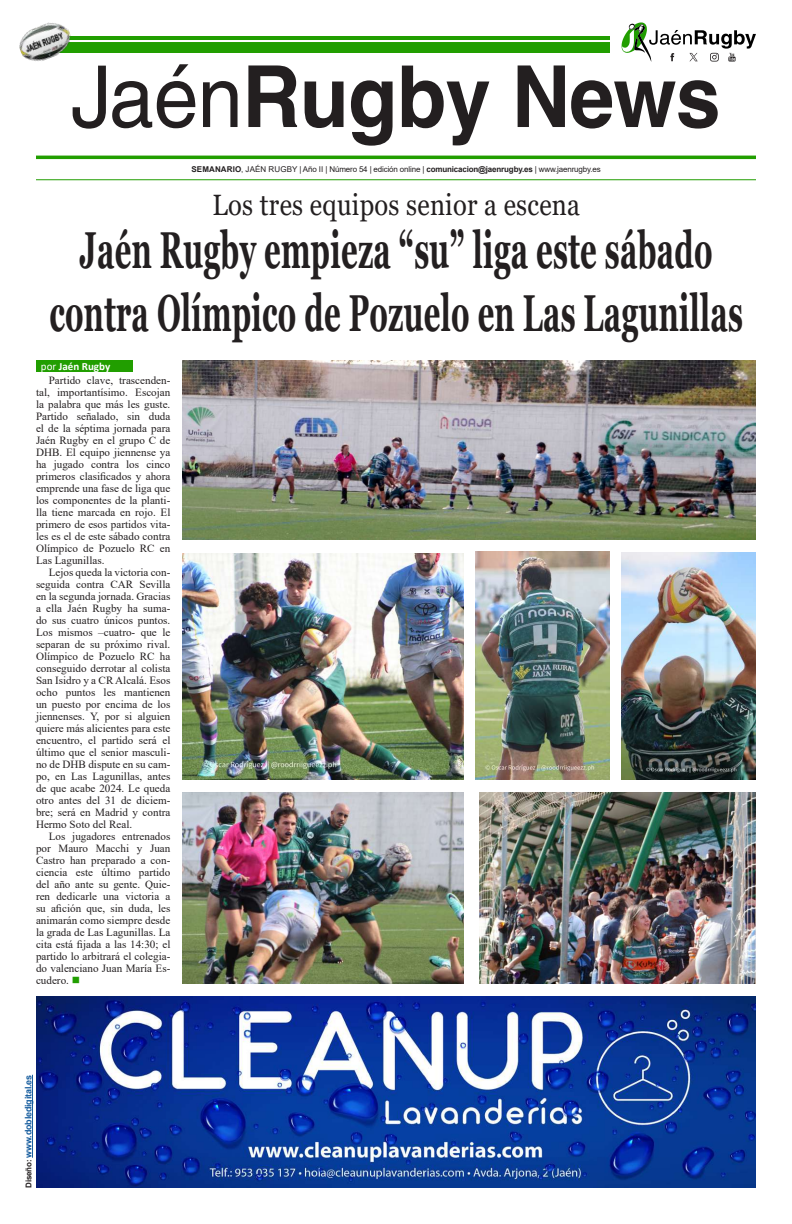
<style>
.page{position:relative;width:792px;height:1224px;background:#fff}
.page>*{position:absolute;margin:0;border:0;box-sizing:border-box;transform-origin:0 0}
.t1{font:700 85.5px "Helvetica";letter-spacing:-.01em;color:#231f20;scale:.95 1}
.t2{font:700 51.9px/63px "Georgia";letter-spacing:.01em;color:#231f20;text-align:center;scale:.56 1}
.t3{font:29.4px "Georgia";letter-spacing:.01em;color:#231f20;scale:.87 1}
.t4{font:11px/12px "Times New Roman";color:#231f20;text-align:justify}
.t5{font:700 11px "Calibri";color:#fff}
.t6{font:700 9px "Arial";letter-spacing:-.02em;color:#175d9e}
.t7{font:8px "Arial";letter-spacing:-.02em;color:#231f20}
.s1{font-weight:400}
.s2{font-weight:700}
.s3{color:#219e00}
.s4{font-size:8px;color:#231f20}
</style>
<div class="page">
<hr style="left:36px;top:156px;width:720px;height:3px;background:#219e00">
<hr style="left:36px;top:180px;width:720px;height:1px;background:#219e00">
<div style="left:37px;top:36px;width:573px;height:17px;background:#219e00"></div>
<hr style="left:36px;top:40px;width:723px;height:2px;background:#fff">
<img style="left:19px;top:22px;width:52px;height:39px">
<svg style="left:622px;top:22px;width:134px;height:40px"></svg>
<hr style="left:32px;top:1075px;width:1px;height:83px;background:#175d9e">
<div style="left:36px;top:360px;width:96px;height:12px;background:#219e00"></div>
<img style="left:36px;top:996px;width:720px;height:192px">
<img style="left:479px;top:792px;width:277px;height:192px">
<img style="left:182px;top:553px;width:281px;height:227px">
<img style="left:475px;top:552px;width:135px;height:228px">
<img style="left:182px;top:792px;width:281px;height:192px">
<img style="left:622px;top:552px;width:134px;height:228px">
<img style="left:182px;top:360px;width:574px;height:180px">
<h1 class="t1" style="left:71px;top:28px;width:685px"><span class="s1">Jaén</span>Rugby News</h1>
<p class="t7" style="left:191px;top:164px;width:411px"><span class="s2">SEMANARIO</span>, JAÉN RUGBY | Año II | Número 54 | edición online | <span class="s2">comunicacion@jaenrugby.es</span> | www.jaenrugby.es</p>
<h3 class="t3" style="left:213px;top:187px;width:424px">Los tres equipos senior a escena</h3>
<h2 class="t2" style="left:49px;top:219px;width:1240px">Jaén Rugby empieza “su” liga este sábado contra Olímpico de Pozuelo en Las Lagunillas</h2>
<p class="t5" style="left:41px;top:359px;width:71px"><span class="s1">por</span> Jaén Rugby</p>
<p class="t4" style="left:36px;top:374px;width:136px;text-indent:13px">Partido clave, trascenden&shy;tal, importantísimo. Escojan la palabra que más les guste.<br>Partido señalado, sin duda el de la séptima jornada para Jaén Rugby en el grupo C de DHB. El equipo jiennense ya ha jugado contra los cinco primeros clasificados y ahora emprende una fase de liga que los componentes de la planti&shy;lla tiene marcada en rojo. El primero de esos partidos vita&shy;les es el de este sábado contra Olímpico de Pozuelo RC en Las Lagunillas.</p>
<p class="t4" style="left:36px;top:566px;width:136px;text-indent:13px">Lejos queda la victoria con&shy;seguida contra CAR Sevilla en la segunda jornada. Gracias a ella Jaén Rugby ha suma&shy;do sus cuatro únicos puntos.<br>Los mismos –cuatro- que le separan de su próximo rival.<br>Olímpico de Pozuelo RC ha conseguido derrotar al colista San Isidro y a CR Alcalá. Esos ocho puntos les mantienen un puesto por encima de los jiennenses. Y, por si alguien quiere más alicientes para este encuentro, el partido será el último que el senior masculi&shy;no de DHB dispute en su cam&shy;po, en Las Lagunillas, antes de que acabe 2024. Le queda otro antes del 31 de diciem&shy;bre; será en Madrid y contra Hermo Soto del Real.</p>
<p class="t4" style="left:36px;top:830px;width:136px;text-indent:13px">Los jugadores entrenados por Mauro Macchi y Juan Castro han preparado a con&shy;ciencia este último partido del año ante su gente. Quie&shy;ren dedicarle una victoria a su afición que, sin duda, les animarán como siempre desde la grada de Las Lagunillas. La cita está fijada a las 14:30; el partido lo arbitrará el colegia&shy;do valenciano Juan María Es&shy;cudero. <span class="s3">■</span></p>
<p class="t6" style="left:22px;top:1188px;width:115px;rotate:-90deg"><span class="s4">Diseño:</span> www.dobledigital.es</p>
</div>
